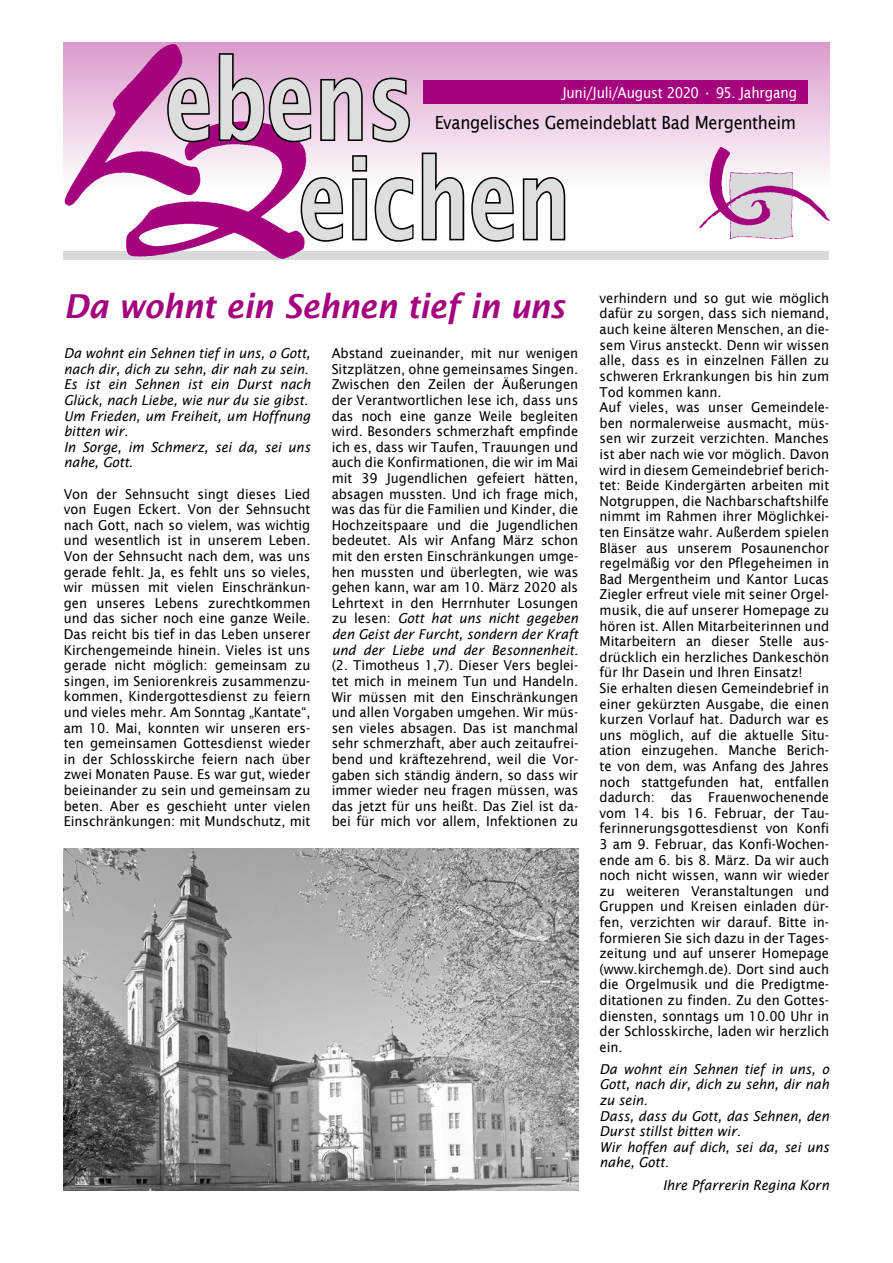
<style>
.page{position:relative;width:893px;height:1263px;background:#fff}
.page>*{position:absolute;margin:0;border:0;box-sizing:border-box;transform-origin:0 0}
.t1{font:600 109.8px/99.4px "Lucida Sans";color:#dddedf;scale:.74 1}
.t2{font:italic 600 33px "Lucida Sans";letter-spacing:-.01em;color:#a5027d;scale:.95 1}
.t3{font:18.15px "Lucida Sans";letter-spacing:-.02em;color:#000;scale:.9 1}
.t4{font:15px "Lucida Sans";letter-spacing:-.015em;color:#fff;scale:.9 1}
.t5{font:13.65px/15.6px "Lucida Sans";color:#000;text-align:justify;scale:.95 1}
.t6{font:italic 13.65px/15.6px "Lucida Sans";color:#000;scale:.95 1}
.s1{font-family:"Lucida Sans Unicode"}
.s2{font-style:italic}
</style>
<div class="page">
<div style="left:64px;top:43px;width:765px;height:216px;background:linear-gradient(to bottom,#dea4d0,#fff)"></div>
<img style="left:698px;top:146px;width:131px;height:93px">
<div style="left:64px;top:251px;width:765px;height:8px;background:#d9dadb"></div>
<div style="left:423px;top:81px;width:385px;height:23px;background:#a5027d"></div>
<img style="left:64px;top:44px;width:245px;height:216px">
<svg style="left:166px;top:52px;width:198px;height:93px;background:#b082a5"></svg>
<svg style="left:371px;top:76px;width:41px;height:68px;background:#ac93a6"></svg>
<svg style="left:299px;top:151px;width:268px;height:92px"></svg>
<img style="left:64px;top:848px;width:514px;height:343px">
<h1 class="t1" style="left:299px;top:50px;width:369px;text-indent:-133px">ebens eichen</h1>
<p class="t4" style="left:562px;top:84px;width:263px">Juni/Juli/August 2020 <span class="s1">·</span> 95. Jahrgang</p>
<h3 class="t3" style="left:435px;top:112px;width:403px">Evangelisches Gemeindeblatt Bad Mergentheim</h3>
<h2 class="t2" style="left:64px;top:287px;width:529px">Da wohnt ein Sehnen tief in uns</h2>
<p class="t5" style="left:600px;top:290px;width:243px;text-align:left">verhindern und so gut wie möglich dafür zu sorgen, dass sich niemand, auch keine älteren Menschen, an die&shy;sem Virus ansteckt. Denn wir wissen alle, dass es in einzelnen Fällen zu schweren Erkrankungen bis hin zum Tod kommen kann.<br>Auf vieles, was unser Gemeindele&shy;ben normalerweise ausmacht, müs&shy;sen wir zurzeit verzichten. Manches ist aber nach wie vor möglich. Davon wird in diesem Gemeindebrief berich&shy;tet: Beide Kindergärten arbeiten mit Notgruppen, die Nachbarschaftshilfe nimmt im Rahmen ihrer Möglichkei&shy;ten Einsätze wahr. Außerdem spielen Bläser aus unserem Posaunenchor regelmäßig vor den Pflegeheimen in Bad Mergentheim und Kantor Lucas Ziegler erfreut viele mit seiner Orgel&shy;musik, die auf unserer Homepage zu hören ist. Allen Mitarbeiterinnen und Mitarbeitern an dieser Stelle aus&shy;drücklich ein herzliches Dankeschön für Ihr Dasein und Ihren Einsatz!<br>Sie erhalten diesen Gemeindebrief in einer gekürzten Ausgabe, die einen kurzen Vorlauf hat. Dadurch war es uns möglich, auf die aktuelle Situ&shy;ation einzugehen. Manche Berich&shy;te von dem, was Anfang des Jahres noch stattgefunden hat, entfallen dadurch: das Frauenwochenende vom 14. bis 16. Februar, der Tau&shy;ferinnerungsgottesdienst von Konfi 3 am 9. Februar, das Konfi-Wochen&shy;ende am 6. bis 8. März. Da wir auch noch nicht wissen, wann wir wieder zu weiteren Veranstaltungen und Gruppen und Kreisen einladen dür&shy;fen, verzichten wir darauf. Bitte in&shy;formieren Sie sich dazu in der Tages&shy;zeitung und auf unserer Homepage (www.kirchemgh.de). Dort sind auch die Orgelmusik und die Predigtme&shy;ditationen zu finden. Zu den Gottes&shy;diensten, sonntags um 10.00 Uhr in der Schlosskirche, laden wir herzlich ein.</p>
<p class="t6" style="left:600px;top:1061px;width:243px">Da wohnt ein Sehnen tief in uns, o<br>Gott, nach dir, dich zu sehn, dir nah zu sein.<br>Dass, dass du Gott, das Sehnen, den<br>Durst stillst bitten wir.<br>Wir hoffen auf dich, sei da, sei uns nahe, Gott.</p>
<p class="t6" style="left:663px;top:1177px;width:177px">Ihre Pfarrerin Regina Korn</p>
<p class="t6" style="left:64px;top:345px;width:261px">Da wohnt ein Sehnen tief in uns, o Gott, nach dir, dich zu sehn, dir nah zu sein.<br>Es ist ein Sehnen ist ein Durst nach<br>Glück, nach Liebe, wie nur du sie gibst.<br>Um Frieden, um Freiheit, um Hoffnung bitten wir.<br>In Sorge, im Schmerz, sei da, sei uns nahe, Gott.</p>
<p class="t5" style="left:64px;top:486px;width:261px">Von der Sehnsucht singt dieses Lied von Eugen Eckert. Von der Sehnsucht nach Gott, nach so vielem, was wichtig und wesentlich ist in unserem Leben.<br>Von der Sehnsucht nach dem, was uns gerade fehlt. Ja, es fehlt uns so vieles, wir müssen mit vielen Einschränkun&shy;gen unseres Lebens zurechtkommen und das sicher noch eine ganze Weile.<br>Das reicht bis tief in das Leben unserer Kirchengemeinde hinein. Vieles ist uns gerade nicht möglich: gemeinsam zu singen, im Seniorenkreis zusammenzu&shy;kommen, Kindergottesdienst zu feiern und vieles mehr. Am Sonntag „Kantate“, am 10. Mai, konnten wir unseren ers&shy;ten gemeinsamen Gottesdienst wieder in der Schlosskirche feiern nach über zwei Monaten Pause. Es war gut, wieder beieinander zu sein und gemeinsam zu beten. Aber es geschieht unter vielen Einschränkungen: mit Mundschutz, mit</p>
<p class="t5" style="left:332px;top:345px;width:261px">Abstand zueinander, mit nur wenigen Sitzplätzen, ohne gemeinsames Singen.<br>Zwischen den Zeilen der Äußerungen der Verantwortlichen lese ich, dass uns das noch eine ganze Weile begleiten wird. Besonders schmerzhaft empfinde ich es, dass wir Taufen, Trauungen und auch die Konfirmationen, die wir im Mai mit 39 Jugendlichen gefeiert hätten, absagen mussten. Und ich frage mich, was das für die Familien und Kinder, die Hochzeitspaare und die Jugendlichen bedeutet. Als wir Anfang März schon mit den ersten Einschränkungen umge&shy;hen mussten und überlegten, wie was gehen kann, war am 10. März 2020 als Lehrtext in den Herrnhuter Losungen zu lesen: <span class="s2">Gott hat uns nicht gegeben den Geist der Furcht, sondern der Kraft und der Liebe und der Besonnenheit.</span></p>
<p class="t5" style="left:332px;top:658px;width:261px">(2. Timotheus 1,7). Dieser Vers beglei&shy;tet mich in meinem Tun und Handeln.<br>Wir müssen mit den Einschränkungen und allen Vorgaben umgehen. Wir müs&shy;sen vieles absagen. Das ist manchmal sehr schmerzhaft, aber auch zeitaufrei&shy;bend und kräftezehrend, weil die Vor&shy;gaben sich ständig ändern, so dass wir immer wieder neu fragen müssen, was das jetzt für uns heißt. Das Ziel ist da&shy;bei für mich vor allem, Infektionen zu</p>
</div>
